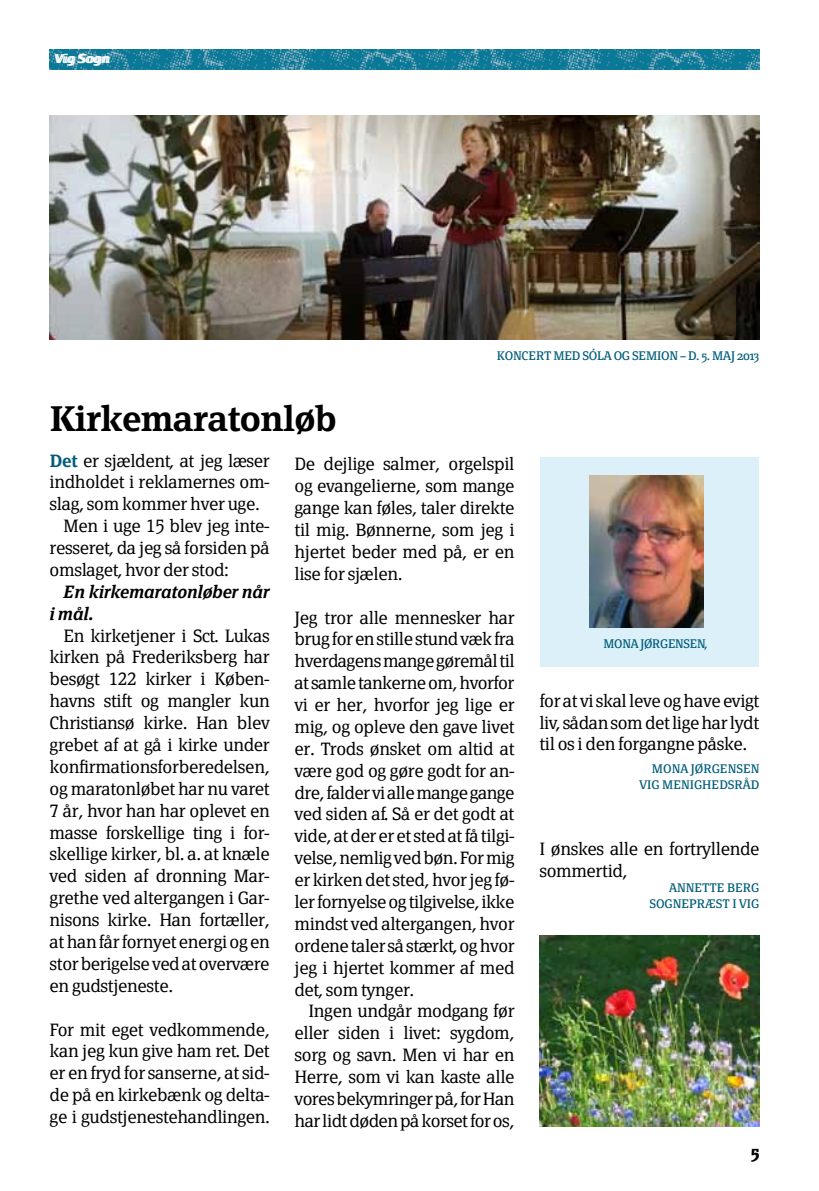
<style>
.page{position:relative;width:819px;height:1191px;background:#fff}
.page>*{position:absolute;margin:0;border:0;box-sizing:border-box;transform-origin:0 0}
.t1{font:600 35px "Page Serif";letter-spacing:-.02em;color:#000}
.t2{font:300 17.5px/21.9px "Page Serif TF";letter-spacing:-.02em;color:#000;text-align:justify}
.t3{font:italic 600 17.5px/21.9px "Page Serif TF";letter-spacing:-.02em;color:#000}
.t4{font:700 17.5px "Page Serif";color:#000}
.t5{font:12.25px/15.8px "Page Serif";color:#005d79;text-align:right}
.t6{font:12.25px "Page Serif";letter-spacing:-.02em;color:#005d79}
.t7{font:italic 700 12.25px "Dancer TF";color:#fff}
.s1{font-weight:600;color:#005d79}
</style>
<div class="page">
<img style="left:50px;top:50px;width:709px;height:19px">
<img style="left:50px;top:115px;width:709px;height:224px">
<img style="left:539px;top:935px;width:220px;height:191px">
<div style="left:540px;top:458px;width:218px;height:209px;background:#dcf0fa"></div>
<img style="left:589px;top:475px;width:114px;height:152px">
<p class="t7" style="left:53px;top:50px;width:56px">Vig Sogn</p>
<p class="t7" style="left:55px;top:50px;width:56px">Vig Sogn</p>
<p class="t5" style="left:497px;top:348px;width:41px">KONCERT</p>
<p class="t6" style="left:553px;top:348px;width:168px">MED SÓLA OG SEMION – D. 5. MAJ</p>
<p class="t5" style="left:737px;top:348px;width:24px">2013</p>
<h1 class="t1" style="left:50px;top:398px;width:289px">Kirkemaratonløb</h1>
<p class="t2" style="left:294px;top:453px;width:221px">De dejlige salmer, orgelspil og evangelierne, som mange gange kan føles, taler direkte til mig. Bønnerne, som jeg i hjertet beder med på, er en lise for sjælen.</p>
<p class="t2" style="left:294px;top:606px;width:221px">Jeg tror alle mennesker har brug for en stille stund væk fra hverdagens mange gøremål til at samle tankerne om, hvorfor vi er her, hvorfor jeg lige er mig, og opleve den gave livet er. Trods ønsket om altid at være god og gøre godt for an&shy;dre, falder vi alle mange gange ved siden af. Så er det godt at vide, at der er et sted at få tilgi&shy;velse, nemlig ved bøn. For mig er kirken det sted, hvor jeg fø&shy;ler fornyelse og tilgivelse, ikke mindst ved altergangen, hvor ordene taler så stærkt, og hvor jeg i hjertet kommer af med det, som tynger.</p>
<p class="t2" style="left:294px;top:1000px;width:221px;text-indent:14px">Ingen undgår modgang før eller siden i livet: sygdom, sorg og savn. Men vi har en Herre, som vi kan kaste alle vores bekymringer på, for Han har lidt døden på korset for os,</p>
<p class="t2" style="left:50px;top:449px;width:221px"><span class="s1">Det</span> er sjældent, at jeg læser</p>
<p class="t2" style="left:50px;top:471px;width:221px">indholdet i reklamernes om-</p>
<p class="t2" style="left:50px;top:493px;width:211px">slag, som kommer hver uge.</p>
<p class="t2" style="left:64px;top:515px;width:207px">Men i uge 15 blev jeg inte-</p>
<p class="t2" style="left:50px;top:537px;width:221px">resseret, da jeg så forsiden på</p>
<p class="t2" style="left:50px;top:559px;width:181px">omslaget, hvor der stod:</p>
<p class="t3" style="left:50px;top:580px;width:221px;text-indent:14px">En kirkemaratonløber når i mål.</p>
<p class="t2" style="left:50px;top:624px;width:222px;text-indent:14px">En kirketjener i Sct. Lukas kirken på Frederiksberg har besøgt 122 kirker i Køben&shy;havns stift og mangler kun Christiansø kirke. Han blev grebet af at gå i kirke under konfirmationsforberedelsen, og maratonløbet har nu varet 7 år, hvor han har oplevet en masse forskellige ting i for&shy;skellige kirker, bl. a. at knæle ved siden af dronning Mar&shy;grethe ved altergangen i Gar&shy;nisons kirke. Han fortæller, at han får fornyet energi og en stor berigelse ved at overvære en gudstjeneste.</p>
<p class="t2" style="left:50px;top:1018px;width:222px">For mit eget vedkommende, kan jeg kun give ham ret. Det er en fryd for sanserne, at sid&shy;de på en kirkebænk og delta&shy;ge i gudstjenestehandlingen.</p>
<p class="t6" style="left:603px;top:636px;width:106px">MONA JØRGENSEN,</p>
<p class="t2" style="left:539px;top:689px;width:222px">for at vi skal leve og have evigt liv, sådan som det lige har lydt til os i den forgangne påske.</p>
<p class="t5" style="left:639px;top:761px;width:121px">MONA JØRGENSEN<br>VIG MENIGHEDSRÅD</p>
<p class="t2" style="left:539px;top:837px;width:221px">I ønskes alle en fortryllende sommertid,</p>
<p class="t5" style="left:649px;top:880px;width:112px">ANNETTE BERG<br>SOGNEPRÆST I VIG</p>
<p class="t4" style="left:750px;top:1141px;width:10px">5</p>
</div>
